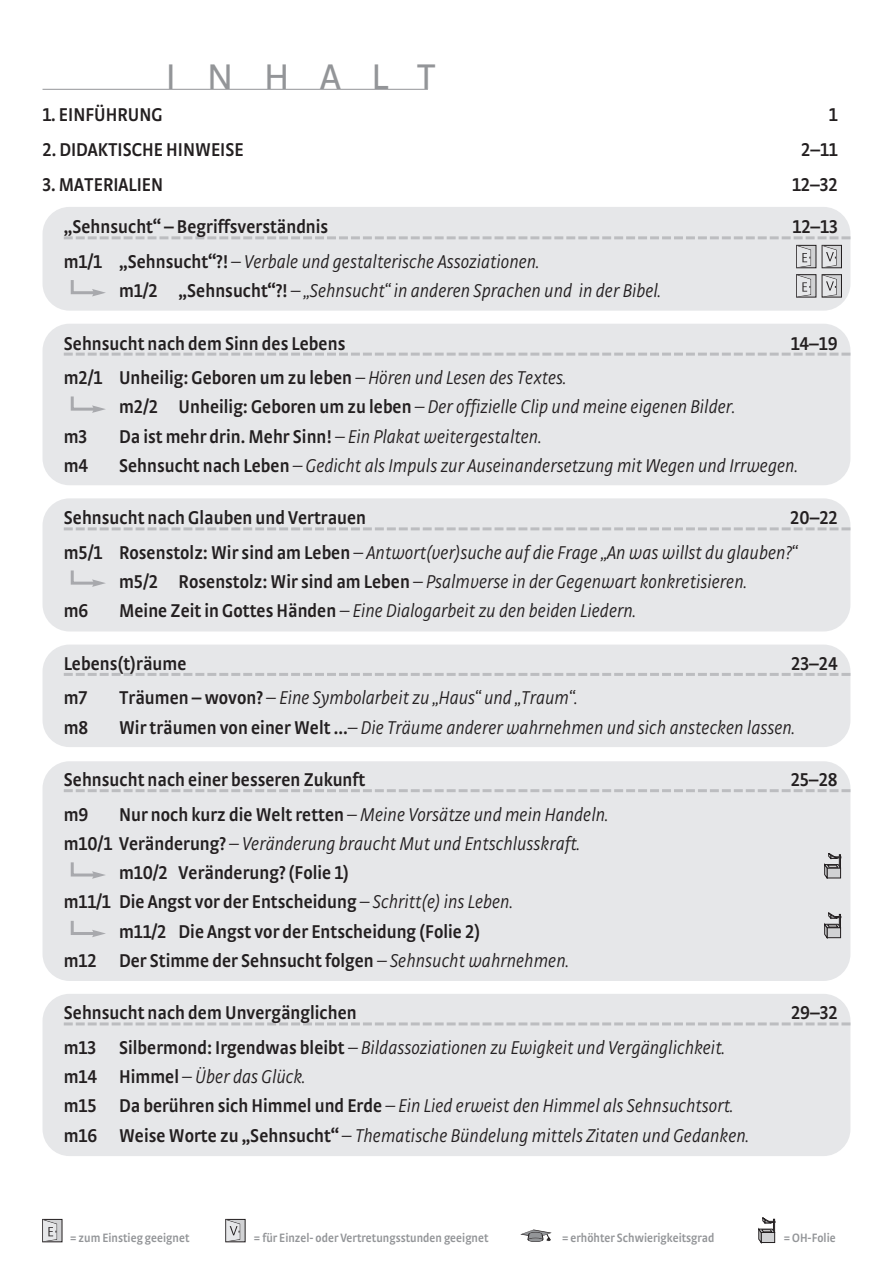
<style>
.page{position:relative;width:893px;height:1263px;background:#fff}
.page>*{position:absolute;margin:0;border:0;box-sizing:border-box;transform-origin:0 0}
.t1{font:37.5px "Strada OT";letter-spacing:.81em;color:#939598}
.t2{font:italic 300 condensed 19.5px/29.2px "Strada OT";color:#231f20}
.t3{font:600 condensed 19.5px "Strada OT";color:#231f20}
.t4{font:600 condensed 12.75px "Strada OT";color:#939598}
.s1{font-weight:600;font-style:normal}
.s2{font-weight:300;font-style:italic}
</style>
<div class="page">
<div style="left:43px;top:761px;width:807px;height:220px;background:#e6e7e9;border-radius:27px"></div>
<div style="left:43px;top:498px;width:807px;height:133px;background:#e6e7e9;border-radius:27px"></div>
<div style="left:43px;top:994px;width:807px;height:162px;background:#e6e7e9;border-radius:27px"></div>
<div style="left:43px;top:207px;width:807px;height:104px;background:#e6e7e9;border-radius:27px"></div>
<div style="left:43px;top:644px;width:807px;height:103px;background:#e6e7e9;border-radius:27px"></div>
<div style="left:43px;top:324px;width:807px;height:161px;background:#e6e7e9;border-radius:27px"></div>
<div style="left:528px;top:1238px;width:15px;height:4px;border:1px solid #231f20;border-radius:50%"></div>
<svg style="left:520px;top:1229px;width:31px;height:12px"></svg>
<svg style="left:758px;top:1217px;width:17px;height:26px"></svg>
<hr style="left:43px;top:89px;width:385px;height:1px;background:#939598">
<svg style="left:240px;top:1221px;width:3px;height:19px"></svg>
<svg style="left:226px;top:1219px;width:14px;height:23px"></svg>
<svg style="left:57px;top:1221px;width:3px;height:19px"></svg>
<svg style="left:43px;top:1219px;width:14px;height:23px"></svg>
<svg style="left:64px;top:236px;width:786px;height:3px"></svg>
<svg style="left:64px;top:353px;width:786px;height:3px"></svg>
<svg style="left:64px;top:527px;width:786px;height:3px"></svg>
<svg style="left:64px;top:673px;width:786px;height:3px"></svg>
<svg style="left:64px;top:789px;width:786px;height:3px"></svg>
<svg style="left:64px;top:1022px;width:786px;height:3px"></svg>
<svg style="left:70px;top:280px;width:36px;height:16px"></svg>
<svg style="left:70px;top:921px;width:36px;height:16px"></svg>
<svg style="left:70px;top:396px;width:36px;height:17px"></svg>
<svg style="left:70px;top:570px;width:36px;height:17px"></svg>
<svg style="left:70px;top:862px;width:35px;height:17px"></svg>
<svg style="left:824px;top:853px;width:17px;height:25px"></svg>
<svg style="left:824px;top:913px;width:17px;height:25px"></svg>
<div style="left:822px;top:245px;width:19px;height:23px;background:#d1d2d4"></div>
<div style="left:822px;top:245px;width:20px;height:23px;border:1px solid #231f20"></div>
<svg style="left:822px;top:245px;width:15px;height:23px"></svg>
<div style="left:797px;top:245px;width:19px;height:23px;background:#d1d2d4"></div>
<div style="left:796px;top:245px;width:20px;height:23px;border:1px solid #231f20"></div>
<svg style="left:796px;top:245px;width:15px;height:23px"></svg>
<div style="left:822px;top:275px;width:19px;height:22px;background:#d1d2d4"></div>
<div style="left:822px;top:275px;width:20px;height:22px;border:1px solid #231f20"></div>
<svg style="left:822px;top:275px;width:15px;height:22px"></svg>
<div style="left:797px;top:275px;width:19px;height:22px;background:#d1d2d4"></div>
<svg style="left:796px;top:275px;width:15px;height:22px"></svg>
<h1 class="t1" style="left:166px;top:54px;width:272px">INHALT</h1>
<p class="t3" style="left:43px;top:107px;width:122px">1. EINFÜHRUNG</p>
<p class="t3" style="left:829px;top:107px;width:10px">1</p>
<p class="t3" style="left:43px;top:142px;width:203px">2. DIDAKTISCHE HINWEISE</p>
<p class="t3" style="left:801px;top:142px;width:38px">2–11</p>
<p class="t3" style="left:43px;top:177px;width:122px">3. MATERIALIEN</p>
<p class="t3" style="left:792px;top:177px;width:47px">12–32</p>
<p class="t3" style="left:64px;top:219px;width:266px">„Sehnsucht“ – Begriffsverständnis</p>
<p class="t3" style="left:792px;top:219px;width:47px">12–13</p>
<p class="t2" style="left:119px;top:248px;width:543px;text-indent:-55px"><span class="s1">m1/1 „Sehnsucht“?!</span> – Verbale und gestalterische Assoziationen.<br><span class="s1">m1/2 „Sehnsucht“?!</span> – „Sehnsucht“ in anderen Sprachen und in der Bibel.</p>
<p class="t3" style="left:64px;top:336px;width:283px">Sehnsucht nach dem Sinn des Lebens</p>
<p class="t3" style="left:791px;top:336px;width:48px">14–19</p>
<p class="t3" style="left:64px;top:370px;width:504px">m2/1 Unheilig: Geboren um zu leben <span class="s2">– Hören und Lesen des Textes.</span></p>
<p class="t2" style="left:119px;top:393px;width:617px"><span class="s1">m2/2 Unheilig: Geboren um zu leben</span> – Der offizielle Clip und meine eigenen Bilder.</p>
<p class="t3" style="left:64px;top:429px;width:25px">m3</p>
<p class="t2" style="left:119px;top:423px;width:424px"><span class="s1">Da ist mehr drin. Mehr Sinn!</span> – Ein Plakat weitergestalten.</p>
<p class="t3" style="left:64px;top:458px;width:26px">m4</p>
<p class="t2" style="left:119px;top:452px;width:680px"><span class="s1">Sehnsucht nach Leben</span> – Gedicht als Impuls zur Auseinandersetzung mit Wegen und Irrwegen.</p>
<p class="t3" style="left:64px;top:510px;width:304px">Sehnsucht nach Glauben und Vertrauen</p>
<p class="t2" style="left:64px;top:502px;width:775px;line-height:34.5px;text-indent:726px"><span class="s1">20–22 m5/1 Rosenstolz: Wir sind am Leben</span> – Antwort(ver)suche auf die Frage „An was willst du glauben?“</p>
<p class="t2" style="left:119px;top:568px;width:629px"><span class="s1">m5/2 Rosenstolz: Wir sind am Leben</span> – Psalmverse in der Gegenwart konkretisieren.</p>
<p class="t3" style="left:64px;top:603px;width:26px">m6</p>
<p class="t2" style="left:119px;top:597px;width:518px"><span class="s1">Meine Zeit in Gottes Händen</span> – Eine Dialogarbeit zu den beiden Liedern.</p>
<p class="t3" style="left:64px;top:656px;width:124px">Lebens(t)räume</p>
<p class="t3" style="left:791px;top:656px;width:48px">23–24</p>
<p class="t3" style="left:64px;top:690px;width:25px">m7</p>
<p class="t2" style="left:119px;top:684px;width:460px"><span class="s1">Träumen – wovon?</span> – Eine Symbolarbeit zu „Haus“ und „Traum“.</p>
<p class="t3" style="left:64px;top:720px;width:26px">m8</p>
<p class="t2" style="left:119px;top:714px;width:677px"><span class="s1">Wir träumen von einer Welt …</span>– Die Träume anderer wahrnehmen und sich anstecken lassen.</p>
<p class="t3" style="left:64px;top:772px;width:303px">Sehnsucht nach einer besseren Zukunft</p>
<p class="t3" style="left:791px;top:772px;width:48px">25–28</p>
<p class="t3" style="left:64px;top:807px;width:26px">m9</p>
<p class="t2" style="left:119px;top:801px;width:490px"><span class="s1">Nur noch kurz die Welt retten</span> – Meine Vorsätze und mein Handeln.</p>
<p class="t2" style="left:64px;top:830px;width:518px"><span class="s1">m10/1 Veränderung?</span> – Veränderung braucht Mut und Entschlusskraft.</p>
<p class="t3" style="left:119px;top:865px;width:232px">m10/2 Veränderung? (Folie 1)</p>
<p class="t3" style="left:64px;top:894px;width:450px">m11/1 Die Angst vor der Entscheidung <span class="s2">– Schritt(e) ins Leben.</span></p>
<p class="t3" style="left:119px;top:924px;width:363px">m11/2 Die Angst vor der Entscheidung (Folie 2)</p>
<p class="t3" style="left:64px;top:953px;width:506px">m12 Der Stimme der Sehnsucht folgen <span class="s2">– Sehnsucht wahrnehmen.</span></p>
<p class="t3" style="left:64px;top:1005px;width:294px">Sehnsucht nach dem Unvergänglichen</p>
<p class="t3" style="left:791px;top:1005px;width:48px">29–32</p>
<p class="t2" style="left:64px;top:1034px;width:686px"><span class="s1">m13 Silbermond: Irgendwas bleibt</span> – Bildassoziationen zu Ewigkeit und Vergänglichkeit. <span class="s1">m14 Himmel</span> – Über das Glück.<br><span class="s1">m15 Da berühren sich Himmel und Erde</span> – Ein Lied erweist den Himmel als Sehnsuchtsort. <span class="s1">m16 Weise Worte zu „Sehnsucht“</span> – Thematische Bündelung mittels Zitaten und Gedanken.</p>
<p class="t4" style="left:70px;top:1233px;width:121px">= zum Einstieg geeignet</p>
<p class="t4" style="left:254px;top:1233px;width:236px">= für Einzel- oder Vertretungs stunden geeignet</p>
<p class="t4" style="left:562px;top:1233px;width:154px">= erhöhter Schwierig keits grad</p>
<p class="t4" style="left:784px;top:1233px;width:53px">= OH-Folie</p>
</div>
